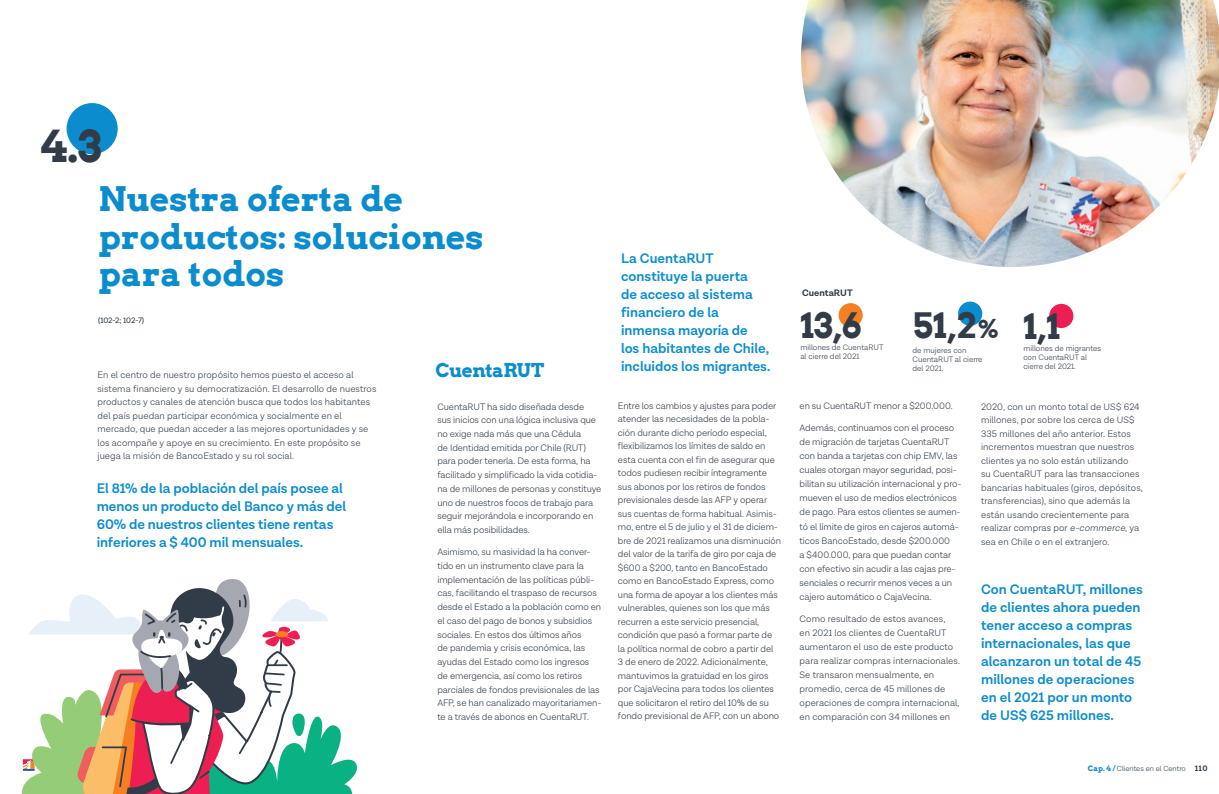
<style>
.page{position:relative;width:1219px;height:794px;background:#fff}
.page>*{position:absolute;margin:0;border:0;box-sizing:border-box;transform-origin:0 0}
.t1{font:700 44.1px "Arvo";color:#313c48}
.t2{font:700 35px "Arvo";color:#313c48}
.t3{font:700 33.8px/37.8px "Arvo";color:#0a8cce}
.t4{font:700 19px "Arvo";letter-spacing:-.03em;color:#0a8cce}
.t5{font:600 14px/18px "Lota Grotesque";color:#0a8cce}
.t6{font:300 9.5px/13.5px "Lota Grotesque";letter-spacing:-.005em;color:#313c48}
.t7{font:700 9.5px "Lota Grotesque";color:#313c48}
.t8{font:300 8px/9px "Lota Grotesque";color:#313c48}
.t9{font:8px "Lota Grotesque";letter-spacing:-.01em;color:#313c48}
.t10{font:300 7.5px "Lota Grotesque";color:#313c48}
.s1{font-size:25px}
.s2{font-style:italic}
.s3{font-family:"Arvo";font-weight:700;color:#0a8cce}
.s4{font-weight:700;font-size:8px}
</style>
<div class="page">
<div style="left:67px;top:103px;width:51px;height:51px;background:#0a8cce;border-radius:50%"></div>
<img style="left:801px;top:0;width:418px;height:267px">
<svg style="left:21px;top:579px;width:336px;height:215px"></svg>
<div style="left:838px;top:303px;width:25px;height:24px;background:#f58023;border-radius:50%"></div>
<div style="left:958px;top:301px;width:24px;height:25px;background:#0a8cce;border-radius:50%"></div>
<div style="left:1049px;top:304px;width:24px;height:24px;background:#ed1f52;border-radius:50%"></div>
<h1 class="t1" style="left:41px;top:119px;width:62px">4.3</h1>
<h3 class="t3" style="left:99px;top:179px;width:387px">Nuestra oferta de productos: soluciones para todos</h3>
<p class="t9" style="left:98px;top:316px;width:47px">(102-2; 102-7)</p>
<p class="t6" style="left:97px;top:368px;width:280px">En el centro de nuestro propósito hemos puesto el acceso al sistema financiero y su democratización. El desarrollo de nuestros productos y canales de atención busca que todos los habitantes del país puedan participar económica y socialmente en el mercado, que puedan acceder a las mejores oportunidades y se los acompañe y apoye en su crecimiento. En este propósito se juega la misión de BancoEstado y su rol social.</p>
<h3 class="t5" style="left:97px;top:479px;width:251px">El 81% de la población del país posee al menos un producto del Banco y más del 60% de nuestros clientes tiene rentas inferiores a $ 400 mil mensuales.</h3>
<h3 class="t4" style="left:436px;top:358px;width:110px">CuentaRUT</h3>
<p class="t6" style="left:437px;top:400px;width:166px">CuentaRUT ha sido diseñada desde<br>sus inicios con una lógica inclusiva que no exige nada más que una Cédula<br>de Identidad emitida por Chile (RUT) para poder tenerla. De esta forma, ha facilitado y simplificado la vida cotidia&shy;na de millones de personas y constituye uno de nuestros focos de trabajo para seguir mejorándola e incorporando en ella más posibilidades.</p>
<p class="t6" style="left:437px;top:545px;width:166px">Asimismo, su masividad la ha conver&shy;tido en un instrumento clave para la implementación de las políticas públi&shy;cas, facilitando el traspaso de recursos desde el Estado a la población como en el caso del pago de bonos y subsidios sociales. En estos dos últimos años<br>de pandemia y crisis económica, las ayudas del Estado como los ingresos de emergencia, así como los retiros parciales de fondos previsionales de las AFP, se han canalizado mayoritariamen&shy;te a través de abonos en CuentaRUT.</p>
<h3 class="t5" style="left:621px;top:250px;width:151px">La CuentaRUT constituye la puerta<br>de acceso al sistema financiero de la inmensa mayoría de<br>los habitantes de Chile, incluidos los migrantes.</h3>
<p class="t6" style="left:618px;top:399px;width:165px">Entre los cambios y ajustes para poder atender las necesidades de la pobla&shy;ción durante dicho período especial, flexibilizamos los límites de saldo en esta cuenta con el fin de asegurar que todos pudiesen recibir íntegramente sus abonos por los retiros de fondos previsionales desde las AFP y operar sus cuentas de forma habitual. Asimis&shy;mo, entre el 5 de julio y el 31 de diciem&shy;bre de 2021 realizamos una disminución del valor de la tarifa de giro por caja de $600 a $200, tanto en BancoEstado como en BancoEstado Express, como una forma de apoyar a los clientes más vulnerables, quienes son los que más recurren a este servicio presencial, condición que pasó a formar parte de la política normal de cobro a partir del<br>3 de enero de 2022. Adicionalmente, mantuvimos la gratuidad en los giros por CajaVecina para todos los clientes que solicitaron el retiro del 10% de su fondo previsional de AFP, con un abono</p>
<p class="t6" style="left:800px;top:399px;width:155px">en su CuentaRUT menor a $200.000.</p>
<p class="t7" style="left:802px;top:287px;width:52px">CuentaRUT</p>
<h2 class="t2" style="left:800px;top:304px;width:63px">13,6</h2>
<p class="t8" style="left:800px;top:343px;width:85px">millones de CuentaRUT al cierre del 2021</p>
<h2 class="t2" style="left:912px;top:303px;width:88px">51,2<span class="s1">%</span></h2>
<p class="t8" style="left:912px;top:346px;width:72px">de mujeres con<br>CuentaRUT al cierre del 2021.</p>
<h2 class="t2" style="left:1023px;top:304px;width:38px">1,1</h2>
<p class="t8" style="left:1023px;top:344px;width:79px">millones de migrantes con CuentaRUT al cierre del 2021.</p>
<p class="t6" style="left:981px;top:400px;width:163px">2020, con un monto total de US$ 624 millones, por sobre los cerca de US$ 335 millones del año anterior. Estos incrementos muestran que nuestros clientes ya no solo están utilizando<br>su CuentaRUT para las transacciones bancarias habituales (giros, depósitos, transferencias), sino que además la están usando crecientemente para realizar compras por <span class="s2">e-commerce</span>, ya sea en Chile o en el extranjero.</p>
<p class="t6" style="left:800px;top:421px;width:164px;line-height:14px">Además, continuamos con el proceso de migración de tarjetas CuentaRUT con banda a tarjetas con chip EMV, las cuales otorgan mayor seguridad, posi&shy;bilitan su utilización internacional y pro&shy;mueven el uso de medios electrónicos de pago. Para estos clientes se aumen&shy;tó el límite de giros en cajeros automá&shy;ticos BancoEstado, desde $200.000<br>a $400.000, para que puedan contar con efectivo sin acudir a las cajas pre&shy;senciales o recurrir menos veces a un cajero automático o CajaVecina.</p>
<p class="t6" style="left:800px;top:612px;width:162px;line-height:14px">Como resultado de estos avances,<br>en 2021 los clientes de CuentaRUT aumentaron el uso de este producto para realizar compras internacionales.<br>Se transaron mensualmente, en promedio, cerca de 45 millones de operaciones de compra internacional, en comparación con 34 millones en</p>
<h3 class="t5" style="left:981px;top:580px;width:163px">Con CuentaRUT, millones de clientes ahora pueden tener acceso a compras internacionales, las que alcanzaron un total de 45 millones de operaciones en el 2021 por un monto de US$ 625 millones.</h3>
<p class="t10" style="left:1088px;top:765px;width:121px"><span class="s3">Cap. 4 /</span> Clientes en el Centro <span class="s4">110</span></p>
</div>
